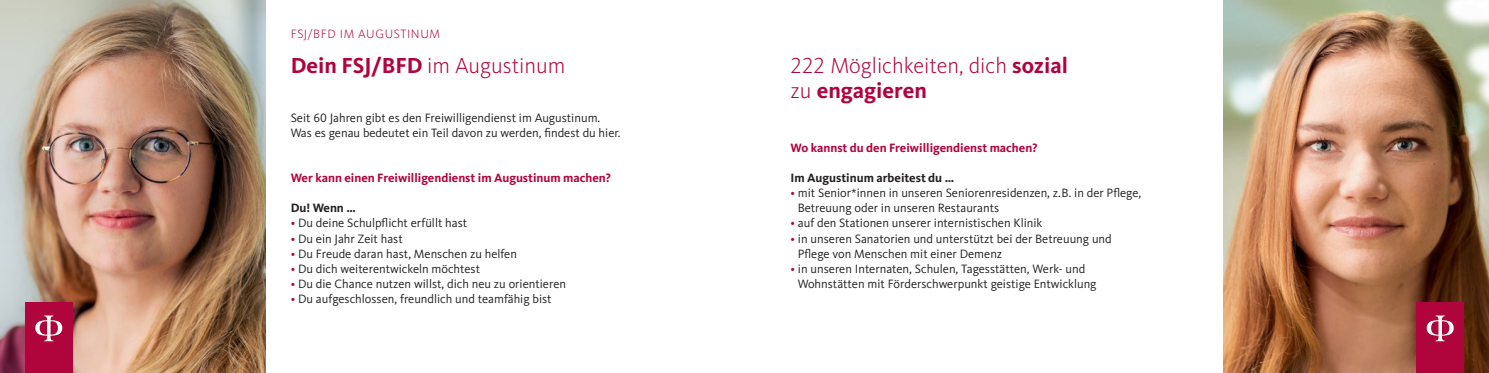
<style>
.page{position:relative;width:1489px;height:373px;background:#fff}
.page>*{position:absolute;margin:0;border:0;box-sizing:border-box;transform-origin:0 0}
.t1{font:300 22.5px/25px "Kievit Pro";color:#b0043d}
.t2{font:12.5px/15px "Kievit Pro";color:#231f20}
.t3{font:700 12.5px "Kievit Pro";color:#b0043d}
.t4{font:700 12.5px "Kievit Pro";color:#231f20}
.t5{font:300 12.5px "Kievit Pro";letter-spacing:.045em;color:#b0043d}
.s1{font-weight:700}
.s2{color:#b0043d}
</style>
<div class="page">
<img style="left:1223px;top:0;width:265px;height:372px">
<img style="left:0;top:0;width:266px;height:372px">
<div style="left:25px;top:302px;width:48px;height:70px;background:#b0043d"></div>
<svg style="left:35px;top:315px;width:27px;height:25px"></svg>
<div style="left:1415px;top:302px;width:48px;height:70px;background:#b0043d"></div>
<svg style="left:1426px;top:315px;width:27px;height:25px"></svg>
<p class="t5" style="left:291px;top:26px;width:151px">FSJ/BFD IM AUGUSTINUM</p>
<h1 class="t1" style="left:291px;top:53px;width:276px"><span class="s1">Dein FSJ/BFD</span> im Augustinum</h1>
<p class="t2" style="left:291px;top:110px;width:331px">Seit 60 Jahren gibt es den Freiwilligendienst im Augustinum.<br>Was es genau bedeutet ein Teil davon zu werden, findest du hier.</p>
<p class="t3" style="left:291px;top:170px;width:322px">Wer kann einen Freiwilligendienst im Augustinum machen?</p>
<p class="t4" style="left:291px;top:200px;width:67px">Du! Wenn …</p>
<p class="t2" style="left:291px;top:215px;width:178px"><span class="s2">•</span> Du deine Schulpflicht erfüllt hast</p>
<p class="t2" style="left:291px;top:230px;width:113px"><span class="s2">•</span> Du ein Jahr Zeit hast</p>
<p class="t2" style="left:291px;top:245px;width:228px"><span class="s2">•</span> Du Freude daran hast, Menschen zu helfen</p>
<p class="t2" style="left:291px;top:260px;width:191px"><span class="s2">•</span> Du dich weiterentwickeln möchtest</p>
<p class="t2" style="left:291px;top:275px;width:277px"><span class="s2">•</span> Du die Chance nutzen willst, dich neu zu orientieren</p>
<p class="t2" style="left:291px;top:290px;width:262px"><span class="s2">•</span> Du aufgeschlossen, freundlich und teamfähig bist</p>
<h1 class="t1" style="left:790px;top:53px;width:279px">222 Möglichkeiten, dich <span class="s1">sozial </span>zu <span class="s1">engagieren</span></h1>
<p class="t3" style="left:790px;top:140px;width:248px">Wo kannst du den Freiwilligendienst machen?</p>
<p class="t4" style="left:790px;top:170px;width:165px">Im Augustinum arbeitest du …</p>
<p class="t2" style="left:797px;top:185px;width:345px;text-indent:-7px"><span class="s2">•</span> mit Senior*innen in unseren Seniorenresidenzen, z. B. in der Pflege,<br>Betreuung oder in unseren Restaurants</p>
<p class="t2" style="left:790px;top:215px;width:253px"><span class="s2">•</span> auf den Stationen unserer internistischen Klinik</p>
<p class="t2" style="left:797px;top:230px;width:315px;text-indent:-7px"><span class="s2">•</span> in unseren Sanatorien und unterstützt bei der Betreuung und<br>Pflege von Menschen mit einer Demenz</p>
<p class="t2" style="left:797px;top:260px;width:300px;text-indent:-7px"><span class="s2">•</span> in unseren Internaten, Schulen, Tagesstätten, Werk- und<br>Wohnstätten mit Förderschwerpunkt geistige Entwicklung</p>
</div>
